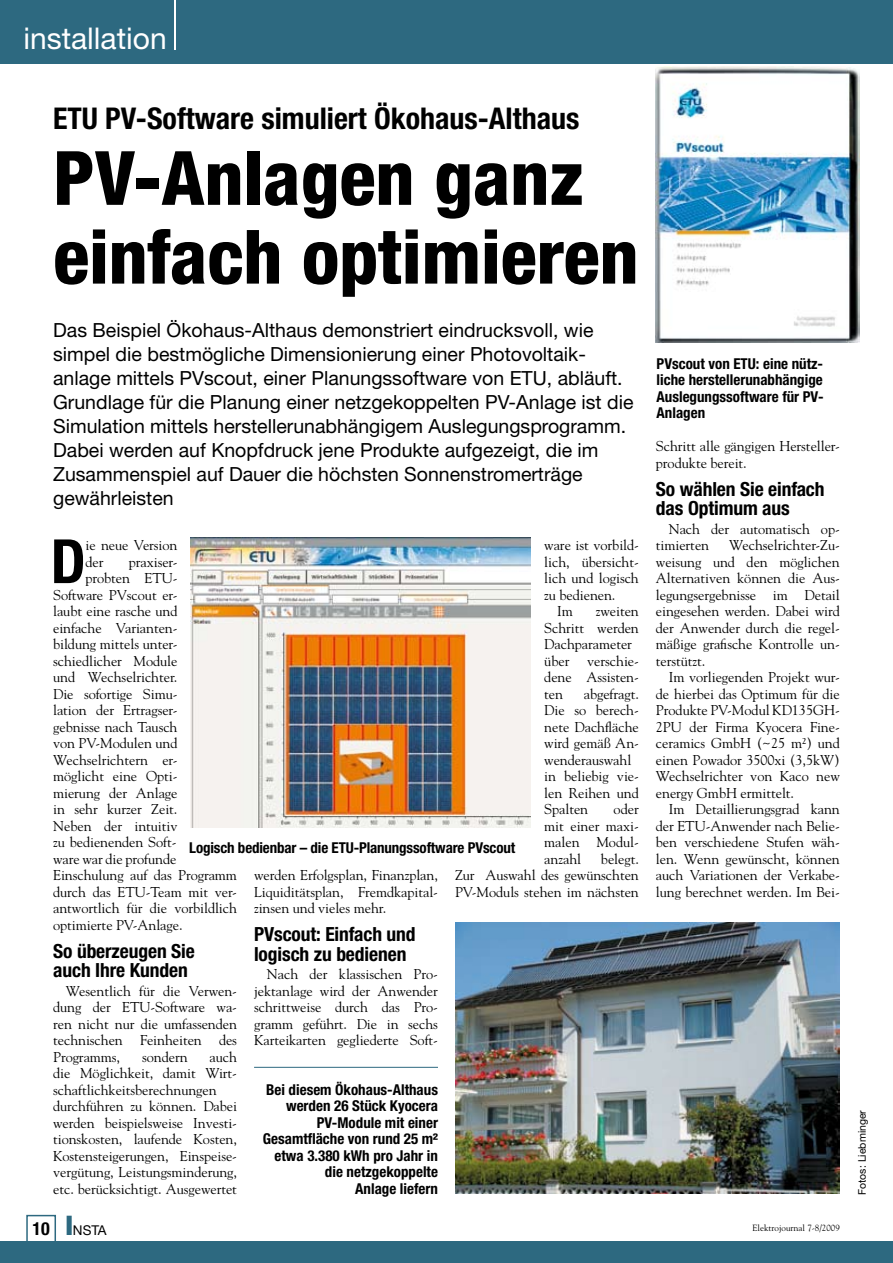
<style>
.page{position:relative;width:893px;height:1263px;background:#fff}
.page>*{position:absolute;margin:0;border:0;box-sizing:border-box;transform-origin:0 0}
.t1{font:800 condensed 75px/78.8px "Helvetica Neue LT Std";color:#000}
.t2{font:200 75px "Helvetica Neue LT Std";color:#fff}
.t3{font:700 condensed 61.05px "Helvetica Neue LT Std";color:#000}
.t4{font:700 condensed 30px "Helvetica Neue LT Std";color:#000}
.t5{font:30px "Helvetica Neue LT Std";color:#fff}
.t6{font:19.5px/24px "Helvetica Neue LT Std";color:#000}
.t7{font:700 condensed 19.5px/19.5px "Helvetica Neue LT Std";letter-spacing:-.005em;color:#000}
.t8{font:700 condensed 18px "Helvetica Neue LT Std";color:#000}
.t9{font:700 condensed 15px/16.5px "Helvetica Neue LT Std";color:#000;text-align:justify}
.t10{font:14.25px/16.5px "Goudy Std";letter-spacing:-.005em;color:#000;text-align:justify}
.t11{font:13.5px "Helvetica Neue LT Std";color:#000}
.t12{font:10.5px "Helvetica Neue LT Std";color:#000}
.t13{font:9px "Goudy Std";color:#000}
.s1{font-weight:900;font-stretch:condensed;font-size:27px;color:#2d6980}
</style>
<div class="page">
<div style="left:0;top:0;width:893px;height:64px;background:#2d6980"></div>
<div style="left:0;top:1242px;width:893px;height:21px;background:#2d6980"></div>
<div style="left:26px;top:1215px;width:30px;height:29px;border:2px solid #2d6980"></div>
<div style="left:656px;top:67px;width:208px;height:279px;background:linear-gradient(to right,#fff,#fff)"></div>
<img style="left:656px;top:67px;width:203px;height:275px">
<img style="left:190px;top:538px;width:340px;height:289px">
<img style="left:455px;top:922px;width:385px;height:272px">
<hr style="left:254px;top:1067px;width:184px;height:1px;background:#2d6980">
<h3 class="t5" style="left:23px;top:20px;width:145px">installation</h3>
<h1 class="t2" style="left:167px;top:-36px;width:18px">|</h1>
<h3 class="t4" style="left:53px;top:100px;width:528px">ETU PV-Software simuliert Ökohaus-Althaus</h3>
<h1 class="t1" style="left:53px;top:138px;width:587px">PV-Anlagen ganz einfach optimieren</h1>
<p class="t6" style="left:53px;top:318px;width:582px">Das Beispiel Ökohaus-Althaus demonstriert eindrucksvoll, wie simpel die bestmögliche Dimensionierung einer Photovoltaik&shy;anlage mittels PVscout, einer Planungssoftware von ETU, abläuft.<br>Grundlage für die Planung einer netzgekoppelten PV-Anlage ist die Simulation mittels herstellerunabhängigem Auslegungsprogramm.<br>Dabei werden auf Knopfdruck jene Produkte aufgezeigt, die im Zusammenspiel auf Dauer die höchsten Sonnenstromerträge gewährleisten</p>
<h2 class="t3" style="left:51px;top:524px;width:37px">D</h2>
<p class="t10" style="left:85px;top:537px;width:94px">ie neue Version der</p>
<p class="t10" style="left:544px;top:537px;width:96px">ware ist vorbild-</p>
<p class="t10" style="left:544px;top:553px;width:96px">lich, übersicht-</p>
<p class="t10" style="left:544px;top:570px;width:96px">lich und logisch</p>
<p class="t10" style="left:544px;top:586px;width:73px">zu bedienen.</p>
<p class="t10" style="left:557px;top:603px;width:17px">Im</p>
<p class="t10" style="left:129px;top:553px;width:50px">praxiser-</p>
<p class="t10" style="left:85px;top:570px;width:94px">probten ETU-</p>
<p class="t10" style="left:53px;top:586px;width:126px">Software PVscout er-</p>
<p class="t10" style="left:53px;top:603px;width:126px">laubt eine rasche und</p>
<p class="t10" style="left:53px;top:619px;width:126px">einfache Varianten-</p>
<p class="t10" style="left:53px;top:636px;width:126px">bildung mittels unter-</p>
<p class="t10" style="left:53px;top:652px;width:126px">schiedlicher Module</p>
<p class="t10" style="left:53px;top:669px;width:126px">und Wechselrichter.</p>
<p class="t10" style="left:53px;top:685px;width:126px">Die sofortige Simu-</p>
<p class="t10" style="left:53px;top:702px;width:126px">lation der Ertragser-</p>
<p class="t10" style="left:53px;top:718px;width:126px">gebnisse nach Tausch</p>
<p class="t10" style="left:53px;top:735px;width:126px">von PV-Modulen und</p>
<p class="t10" style="left:53px;top:751px;width:126px">Wechselrichtern er-</p>
<p class="t10" style="left:53px;top:768px;width:126px">möglicht eine Opti-</p>
<p class="t10" style="left:53px;top:784px;width:126px">mierung der Anlage</p>
<p class="t10" style="left:53px;top:801px;width:126px">in sehr kurzer Zeit.</p>
<p class="t10" style="left:53px;top:817px;width:126px">Neben der intuitiv</p>
<p class="t10" style="left:53px;top:834px;width:125px">zu bedienenden Soft-</p>
<p class="t10" style="left:53px;top:850px;width:125px">ware war die profunde</p>
<p class="t10" style="left:53px;top:867px;width:185px">Einschulung auf das Programm</p>
<p class="t10" style="left:53px;top:883px;width:185px">durch das ETU-Team mit ver-</p>
<p class="t10" style="left:53px;top:900px;width:185px">antwortlich für die vorbildlich</p>
<p class="t10" style="left:53px;top:916px;width:131px">optimierte PV-Anlage.</p>
<h3 class="t7" style="left:53px;top:941px;width:143px">So überzeugen Sie auch Ihre Kunden</h3>
<p class="t10" style="left:53px;top:982px;width:185px;text-indent:13px">Wesentlich für die Verwen&shy;dung der ETU-Software wa&shy;ren nicht nur die umfassenden technischen Feinheiten des Programms,</p>
<p class="t10" style="left:544px;top:603px;width:96px;text-align:left;text-indent:52px">zweiten<br>Schritt werden<br>Dachparameter über</p>
<p class="t10" style="left:544px;top:652px;width:96px;text-indent:43px">verschie&shy;dene Assisten&shy;ten</p>
<p class="t10" style="left:544px;top:685px;width:96px;text-align:left;text-indent:39px">abgefragt.<br>Die so berech&shy;nete Dachfläche wird gemäß An&shy;wenderauswahl in beliebig vie&shy;len Reihen und<br>Spalten</p>
<p class="t10" style="left:544px;top:801px;width:96px;text-indent:69px">oder mit einer maxi&shy;malen Modul&shy;anzahl</p>
<p class="t9" style="left:189px;top:839px;width:328px">Logisch bedienbar – die ETU-Planungssoftware PVscout</p>
<p class="t10" style="left:455px;top:850px;width:185px;text-indent:146px">belegt.<br>Zur Auswahl des gewünschten PV-Moduls stehen im nächsten</p>
<p class="t10" style="left:254px;top:867px;width:185px">werden Erfolgsplan, Finanzplan, Liquiditätsplan, Fremdkapital&shy;zinsen und vieles mehr.</p>
<h3 class="t7" style="left:254px;top:924px;width:163px">PVscout: Einfach und logisch zu bedienen</h3>
<p class="t10" style="left:254px;top:966px;width:185px;text-indent:13px">Nach der klassischen Pro&shy;jektanlage wird der Anwender schrittweise durch das Pro&shy;gramm geführt. Die in sechs Karteikarten gegliederte Soft-</p>
<p class="t10" style="left:53px;top:1048px;width:185px;text-align:left;text-indent:156px">auch die Möglichkeit, damit Wirt&shy;schaftlichkeitsberechnungen durchführen zu können. Dabei werden beispielsweise Investi&shy;tionskosten, laufende Kosten,<br>Kostensteigerungen, Einspeise&shy;vergütung, Leistungsminderung, etc. berücksichtigt. Ausgewertet</p>
<p class="t10" style="left:142px;top:1048px;width:47px">sondern</p>
<p class="t9" style="left:263px;top:1081px;width:177px;text-align:right">Bei diesem Ökohaus-Althaus werden 26 Stück Kyocera<br>PV-Module mit einer<br>Gesamtfläche von rund 25 m² etwa 3.380 kWh pro Jahr in die netzgekoppelte<br>Anlage liefern</p>
<p class="t9" style="left:657px;top:355px;width:169px">PVscout von ETU: eine nütz&shy;liche herstellerunabhängige Auslegungssoftware für PV-Anlagen</p>
<p class="t10" style="left:656px;top:438px;width:185px">Schritt alle gängigen Hersteller&shy;produkte bereit.</p>
<h3 class="t7" style="left:656px;top:479px;width:170px">So wählen Sie einfach das Optimum aus</h3>
<p class="t10" style="left:656px;top:520px;width:185px;text-indent:13px">Nach der automatisch op&shy;timierten</p>
<p class="t10" style="left:656px;top:537px;width:185px;text-indent:73px">Wechselrichter-Zu&shy;weisung und den möglichen Alternativen können die Aus&shy;legungsergebnisse im Detail eingesehen werden. Dabei wird der Anwender durch die regel&shy;mäßige grafische Kontrolle un&shy;terstützt.</p>
<p class="t10" style="left:656px;top:669px;width:185px;text-indent:13px">Im vorliegenden Projekt wur&shy;de hierbei das Optimum für die Produkte PV-Modul KD135GH-2PU der Firma Kyocera Fine&shy;ceramics GmbH (~25 m²) und einen Powador 3500xi (3,5kW)<br>Wechselrichter von Kaco new energy GmbH ermittelt.</p>
<p class="t10" style="left:656px;top:801px;width:185px;text-indent:13px">Im Detaillierungsgrad kann der ETU-Anwender nach Belie&shy;ben verschiedene Stufen wäh&shy;len. Wenn gewünscht, können auch Variationen der Verkabe&shy;lung berechnet werden. Im Bei-</p>
<p class="t8" style="left:33px;top:1218px;width:19px">10</p>
<p class="t11" style="left:66px;top:1222px;width:42px"><span class="s1">I</span>NSTA</p>
<p class="t13" style="left:753px;top:1222px;width:89px">Elektrojournal 7-8/2009</p>
<p class="t12" style="left:856px;top:1195px;width:86px;rotate:-90deg">Fotos: Liebminger</p>
</div>
